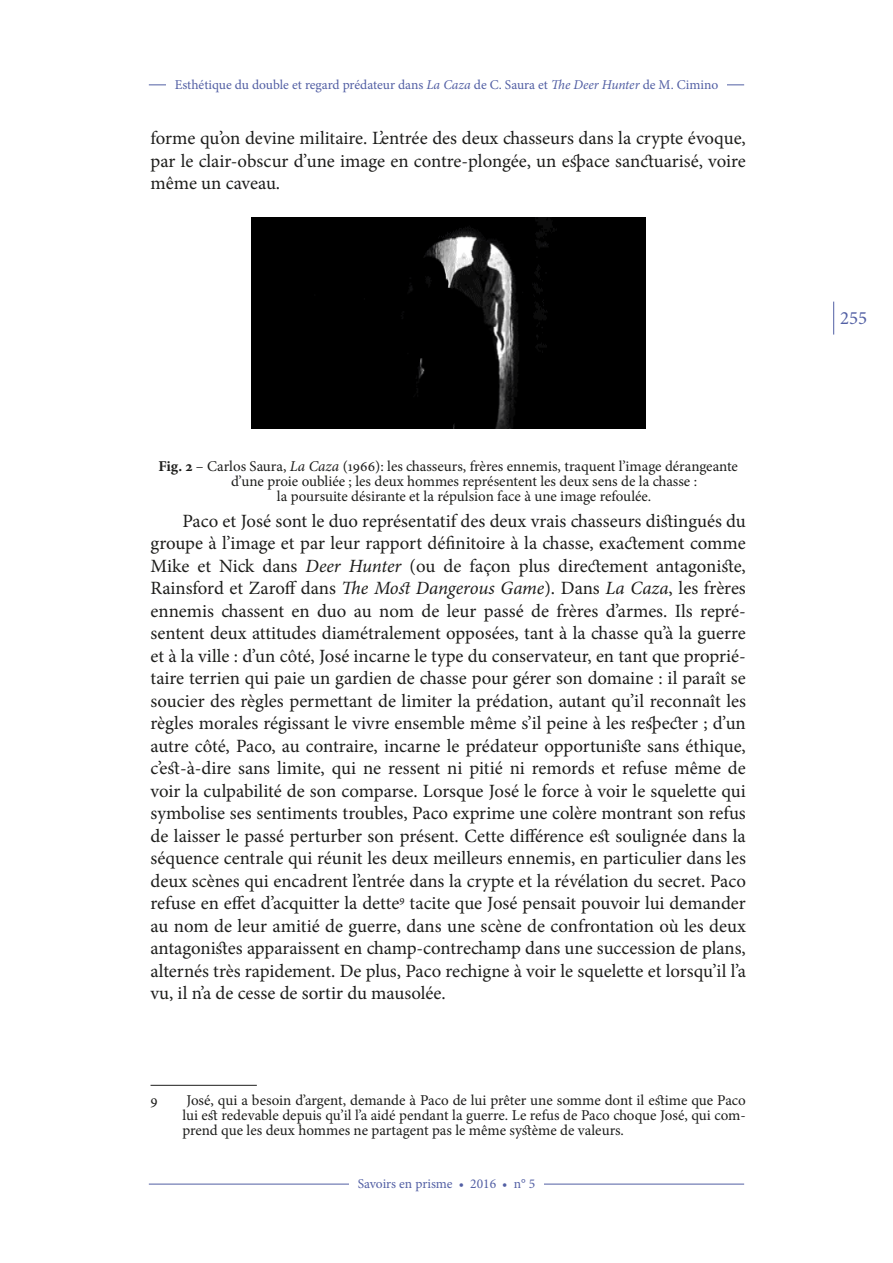
<style>
.page{position:relative;width:893px;height:1263px;background:#fff}
.page>*{position:absolute;margin:0;border:0;box-sizing:border-box;transform-origin:0 0}
.SEP_Normal{font:18.75px/22.5px "Minion Pro";color:#1d1d1b;text-align:justify}
.t1{font:18.75px "Minion Pro";color:#525fa4}
.SEP_Notes{font:15px/15px "Minion Pro";color:#1d1d1b;text-align:justify}
.t2{font:13.5px "Minion Pro";color:#525fa4}
.s1{font-style:italic}
.s2{font-weight:700}
</style>
<div class="page">
<hr style="left:149px;top:85px;width:595px;height:1px;background:#525fa4">
<div style="left:166px;top:70px;width:561px;height:31px;background:#fff"></div>
<hr style="left:149px;top:1184px;width:595px;height:1px;background:#525fa4">
<div style="left:349px;top:1169px;width:195px;height:31px;background:#fff"></div>
<hr style="left:833px;top:302px;width:1px;height:33px;background:#525fa4">
<img style="left:251px;top:218px;width:394px;height:210px">
<hr style="left:151px;top:1085px;width:106px;height:1px;background:#1d1d1b">
<p class="t2" style="left:175px;top:75px;width:545px">Esthétique du double et regard prédateur dans <span class="s1">La Caza</span> de C. Saura et <span class="s1">The Deer Hunter</span> de M. Cimino</p>
<p class="SEP_Normal" style="left:151px;top:127px;width:597px">forme qu’on devine militaire. L’entrée des deux chasseurs dans la crypte évoque, par le clair-obscur d’une image en contre-plongée, un espace sanctuarisé, voire même un caveau.</p>
<p class="SEP_Notes" style="left:158px;top:459px;width:581px"><span class="s2">Fig. 2</span> – Carlos Saura, <span class="s1">La Caza</span> (1966): les chasseurs, frères ennemis, traquent l’image dérangeante</p>
<p class="SEP_Notes" style="left:231px;top:474px;width:468px">d’une proie oubliée ; les deux hommes représentent les deux sens de la chasse :</p>
<p class="SEP_Notes" style="left:277px;top:489px;width:376px">la poursuite désirante et la répulsion face à une image refoulée.</p>
<p class="SEP_Normal" style="left:151px;top:509px;width:597px;text-indent:32px">Paco et José sont le duo représentatif des deux vrais chasseurs distingués du groupe à l’image et par leur rapport définitoire à la chasse, exactement comme Mike et Nick dans <span class="s1">Deer Hunter</span> (ou de façon plus directement antagoniste, Rainsford et Zaroff dans <span class="s1">The Most Dangerous Game</span>). Dans <span class="s1">La Caza</span>, les frères ennemis chassent en duo au nom de leur passé de frères d’armes. Ils repré&shy;sentent deux attitudes diamétralement opposées, tant à la chasse qu’à la guerre et à la ville : d’un côté, José incarne le type du conservateur, en tant que proprié&shy;taire terrien qui paie un gardien de chasse pour gérer son domaine : il paraît se soucier des règles permettant de limiter la prédation, autant qu’il reconnaît les règles morales régissant le vivre ensemble même s’il peine à les respecter ; d’un autre côté, Paco, au contraire, incarne le prédateur opportuniste sans éthique, c’est-à-dire sans limite, qui ne ressent ni pitié ni remords et refuse même de voir la culpabilité de son comparse. Lorsque José le force à voir le squelette qui symbolise ses sentiments troubles, Paco exprime une colère montrant son refus de laisser le passé perturber son présent. Cette différence est soulignée dans la séquence centrale qui réunit les deux meilleurs ennemis, en particulier dans les deux scènes qui encadrent l’entrée dans la crypte et la révélation du secret. Paco refuse en effet d’acquitter la dette<sup>9</sup> tacite que José pensait pouvoir lui demander au nom de leur amitié de guerre, dans une scène de confrontation où les deux antagonistes apparaissent en champ-contrechamp dans une succession de plans, alternés très rapidement. De plus, Paco rechigne à voir le squelette et lorsqu’il l’a vu, il n’a de cesse de sortir du mausolée.</p>
<p class="SEP_Notes" style="left:151px;top:1092px;width:9px">9</p>
<p class="SEP_Notes" style="left:182px;top:1092px;width:565px">José, qui a besoin d’argent, demande à Paco de lui prêter une somme dont il estime que Paco lui est redevable depuis qu’il l’a aidé pendant la guerre. Le refus de Paco choque José, qui com&shy;prend que les deux hommes ne partagent pas le même système de valeurs.</p>
<p class="t2" style="left:358px;top:1174px;width:179px">Savoirs en prisme • 2016 • n° 5</p>
<p class="t1" style="left:840px;top:305px;width:28px">255</p>
</div>
